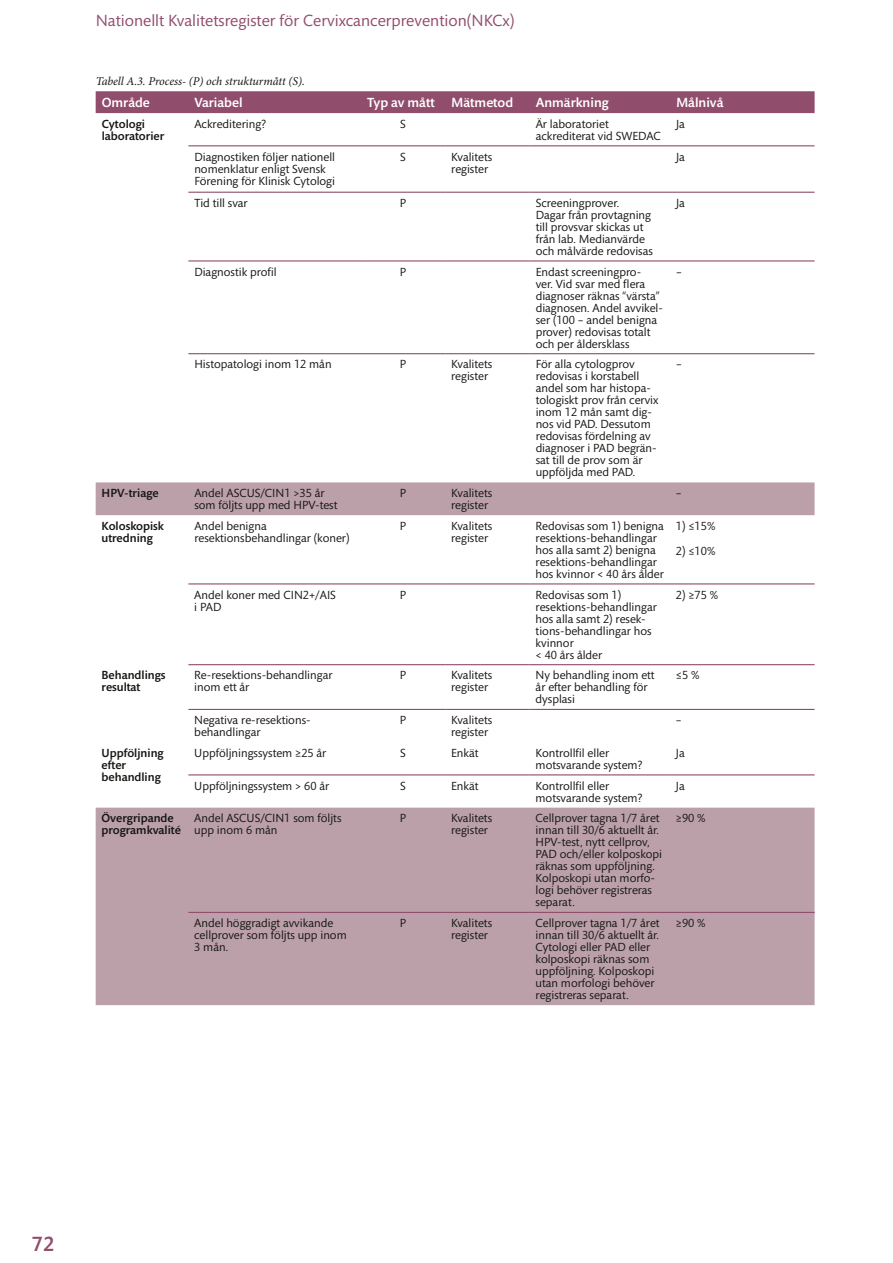
<style>
.page{position:relative;width:893px;height:1263px;background:#fff}
.page>*{position:absolute;margin:0;border:0;box-sizing:border-box;transform-origin:0 0}
.t1{font:500 21px "Mundo Sans Std";color:#904d6c}
.t2{font:16.5px "Mundo Sans Pro";color:#904d6c}
.t3{font:500 13.5px "Mundo Sans Std";color:#fff}
.t4{font:12px/12px "Mundo Sans Std";color:#161614}
.t5{font:500 12px/12px "Mundo Sans Std";color:#161614}
.t6{font:italic 12px "Minion Pro";letter-spacing:-.01em;color:#161614}
</style>
<div class="page">
<div style="left:96px;top:91px;width:719px;height:22px;background:#904d6c"></div>
<svg style="left:96px;top:482px;width:719px;height:523px"></svg>
<hr style="left:188px;top:145px;width:173px;height:1px;background:#904d6c">
<hr style="left:361px;top:145px;width:84px;height:1px;background:#904d6c">
<hr style="left:445px;top:145px;width:85px;height:1px;background:#904d6c">
<hr style="left:530px;top:145px;width:140px;height:1px;background:#904d6c">
<hr style="left:670px;top:145px;width:145px;height:1px;background:#904d6c">
<hr style="left:188px;top:583px;width:173px;height:1px;background:#904d6c">
<hr style="left:361px;top:583px;width:84px;height:1px;background:#904d6c">
<hr style="left:445px;top:583px;width:85px;height:1px;background:#904d6c">
<hr style="left:530px;top:583px;width:140px;height:1px;background:#904d6c">
<hr style="left:670px;top:583px;width:145px;height:1px;background:#904d6c">
<hr style="left:188px;top:664px;width:173px;height:1px;background:#904d6c">
<hr style="left:361px;top:664px;width:84px;height:1px;background:#904d6c">
<hr style="left:445px;top:664px;width:85px;height:1px;background:#904d6c">
<hr style="left:530px;top:664px;width:140px;height:1px;background:#904d6c">
<hr style="left:670px;top:664px;width:145px;height:1px;background:#904d6c">
<hr style="left:188px;top:709px;width:173px;height:1px;background:#904d6c">
<hr style="left:361px;top:709px;width:84px;height:1px;background:#904d6c">
<hr style="left:445px;top:709px;width:85px;height:1px;background:#904d6c">
<hr style="left:530px;top:709px;width:140px;height:1px;background:#904d6c">
<hr style="left:670px;top:709px;width:145px;height:1px;background:#904d6c">
<hr style="left:188px;top:192px;width:173px;height:1px;background:#904d6c">
<hr style="left:361px;top:192px;width:84px;height:1px;background:#904d6c">
<hr style="left:445px;top:192px;width:85px;height:1px;background:#904d6c">
<hr style="left:530px;top:192px;width:140px;height:1px;background:#904d6c">
<hr style="left:670px;top:192px;width:145px;height:1px;background:#904d6c">
<hr style="left:188px;top:260px;width:173px;height:1px;background:#904d6c">
<hr style="left:361px;top:260px;width:84px;height:1px;background:#904d6c">
<hr style="left:445px;top:260px;width:85px;height:1px;background:#904d6c">
<hr style="left:530px;top:260px;width:140px;height:1px;background:#904d6c">
<hr style="left:670px;top:260px;width:145px;height:1px;background:#904d6c">
<hr style="left:188px;top:353px;width:173px;height:1px;background:#904d6c">
<hr style="left:361px;top:353px;width:84px;height:1px;background:#904d6c">
<hr style="left:445px;top:353px;width:85px;height:1px;background:#904d6c">
<hr style="left:530px;top:353px;width:140px;height:1px;background:#904d6c">
<hr style="left:670px;top:353px;width:145px;height:1px;background:#904d6c">
<hr style="left:188px;top:774px;width:173px;height:1px;background:#904d6c">
<hr style="left:361px;top:774px;width:84px;height:1px;background:#904d6c">
<hr style="left:445px;top:774px;width:85px;height:1px;background:#904d6c">
<hr style="left:530px;top:774px;width:140px;height:1px;background:#904d6c">
<hr style="left:670px;top:774px;width:145px;height:1px;background:#904d6c">
<hr style="left:188px;top:912px;width:173px;height:1px;background:#904d6c">
<hr style="left:361px;top:912px;width:84px;height:1px;background:#904d6c">
<hr style="left:445px;top:912px;width:85px;height:1px;background:#904d6c">
<hr style="left:530px;top:912px;width:140px;height:1px;background:#904d6c">
<hr style="left:670px;top:912px;width:145px;height:1px;background:#904d6c">
<h2 class="t2" style="left:96px;top:11px;width:420px">Nationellt Kvalitetsregister för Cervixcancerprevention(NKCx)</h2>
<p class="t6" style="left:96px;top:73px;width:211px">Tabell A.3. Process- (P) och strukturmått (S).</p>
<p class="t3" style="left:102px;top:95px;width:50px">Område</p>
<p class="t3" style="left:194px;top:95px;width:50px">Variabel</p>
<p class="t3" style="left:367px;top:95px;width:148px">Typ av mått Mätmetod</p>
<p class="t3" style="left:536px;top:95px;width:74px">Anmärkning</p>
<p class="t3" style="left:676px;top:95px;width:49px">Målnivå</p>
<p class="t5" style="left:102px;top:118px;width:64px">Cytologi laboratorier</p>
<p class="t4" style="left:194px;top:118px;width:73px">Ackreditering?</p>
<p class="t4" style="left:400px;top:118px;width:7px">S</p>
<p class="t4" style="left:536px;top:118px;width:127px">Är laboratoriet ackrediterat vid SWEDAC</p>
<p class="t4" style="left:676px;top:118px;width:10px">Ja</p>
<p class="t4" style="left:194px;top:151px;width:142px">Diagnostiken följer nationell nomenklatur enligt Svensk<br>Förening för Klinisk Cytologi</p>
<p class="t4" style="left:400px;top:151px;width:7px">S</p>
<p class="t4" style="left:451px;top:151px;width:43px">Kvalitets register</p>
<p class="t4" style="left:676px;top:151px;width:10px">Ja</p>
<p class="t4" style="left:194px;top:197px;width:55px">Tid till svar</p>
<p class="t4" style="left:400px;top:197px;width:8px">P</p>
<p class="t4" style="left:536px;top:197px;width:119px">Screeningprover.<br>Dagar från provtagning till provsvar skickas ut från lab. Medianvärde och målvärde redovisas</p>
<p class="t4" style="left:676px;top:197px;width:10px">Ja</p>
<p class="t4" style="left:194px;top:266px;width:84px">Diagnostik profil</p>
<p class="t4" style="left:400px;top:266px;width:8px">P</p>
<p class="t4" style="left:536px;top:266px;width:129px">Endast screeningpro-<br>ver. Vid svar med flera diagnoser räknas “värsta” diagnosen. Andel avvikel&shy;ser (100 – andel benigna prover) redovisas totalt och per åldersklass</p>
<p class="t4" style="left:676px;top:266px;width:7px">–</p>
<p class="t4" style="left:194px;top:359px;width:139px">Histopatologi inom 12 mån</p>
<p class="t4" style="left:400px;top:359px;width:8px">P</p>
<p class="t4" style="left:451px;top:359px;width:43px">Kvalitets register</p>
<p class="t4" style="left:536px;top:359px;width:124px">För alla cytologprov redovisas i korstabell andel som har histopa&shy;tologiskt prov från cervix inom 12 mån samt dig&shy;nos vid PAD. Dessutom redovisas fördelning av diagnoser i PAD begrän&shy;sat till de prov som är uppföljda med PAD.</p>
<p class="t4" style="left:676px;top:359px;width:7px">–</p>
<p class="t5" style="left:102px;top:487px;width:58px">HPV-triage</p>
<p class="t4" style="left:194px;top:487px;width:145px">Andel ASCUS/CIN1 &gt;35 år som följts upp med HPV-test</p>
<p class="t4" style="left:400px;top:487px;width:8px">P</p>
<p class="t4" style="left:451px;top:487px;width:43px">Kvalitets register</p>
<p class="t4" style="left:676px;top:487px;width:7px">–</p>
<p class="t5" style="left:102px;top:520px;width:64px">Koloskopisk utredning</p>
<p class="t4" style="left:194px;top:520px;width:157px">Andel benigna resektionsbehandlingar (koner)</p>
<p class="t4" style="left:400px;top:520px;width:8px">P</p>
<p class="t4" style="left:451px;top:520px;width:43px">Kvalitets register</p>
<p class="t4" style="left:536px;top:520px;width:130px">Redovisas som 1) benigna resektions-behandlingar hos alla samt 2) benigna resektions-behandlingar hos kvinnor &lt; 40 års ålder</p>
<p class="t4" style="left:676px;top:520px;width:41px">1) ≤15%</p>
<p class="t4" style="left:676px;top:545px;width:41px">2) ≤10%</p>
<p class="t4" style="left:194px;top:589px;width:143px">Andel koner med CIN2+/AIS i PAD</p>
<p class="t4" style="left:400px;top:589px;width:8px">P</p>
<p class="t4" style="left:536px;top:589px;width:123px">Redovisas som 1) resektions-behandlingar hos alla samt 2) resek&shy;tions-behandlingar hos kvinnor<br>&lt; 40 års ålder</p>
<p class="t4" style="left:676px;top:589px;width:44px">2) ≥75 %</p>
<p class="t5" style="left:102px;top:670px;width:65px">Behandlings resultat</p>
<p class="t4" style="left:194px;top:670px;width:140px">Re-resektions-behandlingar inom ett år</p>
<p class="t4" style="left:400px;top:670px;width:8px">P</p>
<p class="t4" style="left:451px;top:670px;width:43px">Kvalitets register</p>
<p class="t4" style="left:536px;top:670px;width:120px">Ny behandling inom ett år efter behandling för dysplasi</p>
<p class="t4" style="left:676px;top:670px;width:25px">≤5 %</p>
<p class="t4" style="left:194px;top:714px;width:118px">Negativa re-resektions&shy;behandlingar</p>
<p class="t4" style="left:400px;top:714px;width:8px">P</p>
<p class="t4" style="left:451px;top:714px;width:43px">Kvalitets register</p>
<p class="t4" style="left:676px;top:714px;width:7px">–</p>
<p class="t5" style="left:102px;top:747px;width:64px">Uppföljning efter behandling</p>
<p class="t4" style="left:194px;top:747px;width:134px">Uppföljningssystem ≥25 år</p>
<p class="t4" style="left:400px;top:747px;width:7px">S</p>
<p class="t4" style="left:451px;top:747px;width:29px">Enkät</p>
<p class="t4" style="left:536px;top:747px;width:109px">Kontrollfil eller motsvarande system?</p>
<p class="t4" style="left:676px;top:747px;width:10px">Ja</p>
<p class="t4" style="left:194px;top:780px;width:136px">Uppföljningssystem &gt; 60 år</p>
<p class="t4" style="left:400px;top:780px;width:7px">S</p>
<p class="t4" style="left:451px;top:780px;width:29px">Enkät</p>
<p class="t4" style="left:536px;top:780px;width:109px">Kontrollfil eller motsvarande system?</p>
<p class="t4" style="left:676px;top:780px;width:10px">Ja</p>
<p class="t5" style="left:102px;top:813px;width:81px">Övergripande programkvalité</p>
<p class="t4" style="left:194px;top:813px;width:149px">Andel ASCUS/CIN1 som följts upp inom 6 mån</p>
<p class="t4" style="left:400px;top:813px;width:8px">P</p>
<p class="t4" style="left:451px;top:813px;width:43px">Kvalitets register</p>
<p class="t4" style="left:536px;top:813px;width:128px">Cellprover tagna 1/7 året innan till 30/6 aktuellt år.<br>HPV-test, nytt cellprov,<br>PAD och/eller kolposkopi räknas som uppföljning.<br>Kolposkopi utan morfo&shy;logi behöver registreras separat.</p>
<p class="t4" style="left:676px;top:813px;width:31px">≥90 %</p>
<p class="t4" style="left:194px;top:917px;width:154px">Andel höggradigt avvikande cellprover som följts upp inom<br>3 mån.</p>
<p class="t4" style="left:400px;top:917px;width:8px">P</p>
<p class="t4" style="left:451px;top:917px;width:43px">Kvalitets register</p>
<p class="t4" style="left:536px;top:917px;width:126px">Cellprover tagna 1/7 året innan till 30/6 aktuellt år.<br>Cytologi eller PAD eller kolposkopi räknas som uppföljning. Kolposkopi utan morfologi behöver registreras separat.</p>
<p class="t4" style="left:676px;top:917px;width:31px">≥90 %</p>
<h1 class="t1" style="left:32px;top:1232px;width:24px">72</h1>
</div>
